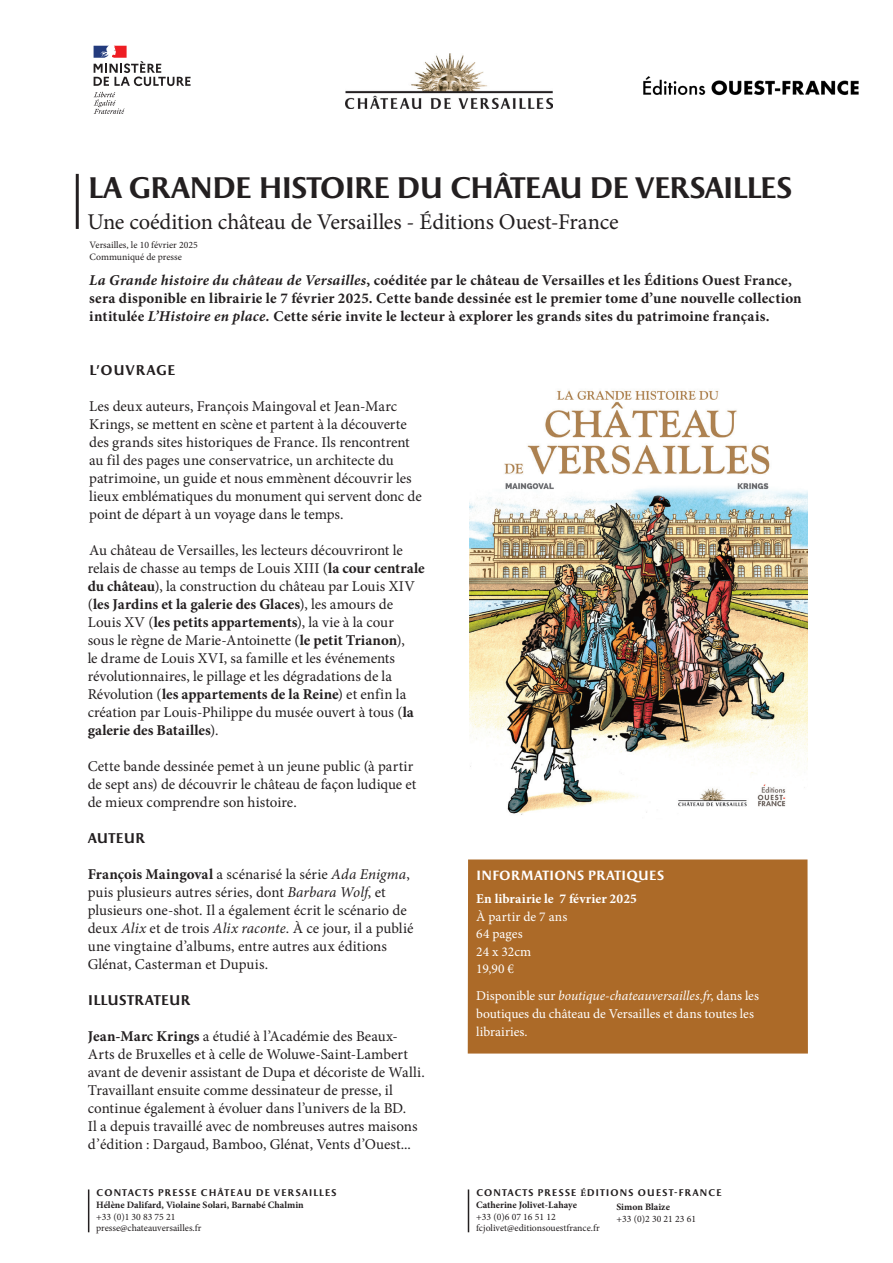
<style>
.page{position:relative;width:893px;height:1263px;background:#fff}
.page>*{position:absolute;margin:0;border:0;box-sizing:border-box;transform-origin:0 0}
.Titre_de_partie{font:700 30px "Apollon";letter-spacing:-.065em;color:#231f20}
.Infos_titres{font:22.5px "Minion Pro";letter-spacing:-.005em;color:#231f20}
.Texte_courant{font:15px/18px "Minion Pro";color:#231f20}
.Titre_partie{font:15px/18px "Minion Pro";color:#231f20}
.Chapô{font:700 15px/18px "Minion Pro";letter-spacing:.015em;color:#231f20}
.Titre_partie-2{font:700 14.25px "Apollon";letter-spacing:-.005em;color:#231f20}
.Titre_partie-3{font:700 14.25px "Apollon";letter-spacing:.015em;color:#231f20}
.Titre_partie-4{font:13.5px/18px "Minion Pro";color:#fff}
.Titre_partie-5{font:700 13.5px "Minion Pro";letter-spacing:.01em;color:#fff}
.Titre_partie-6{font:700 13.5px "Apollon";letter-spacing:-.025em;color:#fff}
.Titre_partie-7{font:13.5px "Minion Pro";letter-spacing:.02em;color:#fff}
.Légende{font:9.75px/11.7px "Minion Pro";color:#231f20}
.Catégorie{font:700 9.75px "Apollon";letter-spacing:.07em;color:#231f20}
.Catégorie-2{font:700 9.75px "Minion Pro";color:#231f20}
.s1{font-style:italic}
.s2{font-weight:700}
.s3{font-family:"Minion Pro"}
</style>
<div class="page">
<hr style="left:76px;top:174px;width:3px;height:55px;background:#231f20">
<hr style="left:88px;top:1189px;width:1px;height:43px;background:#231f20">
<div style="left:468px;top:859px;width:340px;height:194px;background:#ac6a28"></div>
<svg style="left:94px;top:92px;width:31px;height:22px"></svg>
<svg style="left:94px;top:46px;width:97px;height:40px"></svg>
<img style="left:345px;top:54px;width:207px;height:54px">
<img style="left:469px;top:390px;width:339px;height:425px">
<img style="left:643px;top:76px;width:216px;height:20px">
<hr style="left:468px;top:1189px;width:1px;height:43px;background:#231f20">
<p class="Titre_de_partie" style="left:87px;top:171px;width:707px">LA GRANDE HISTOIRE DU CHÂTEAU DE VERSAILLES</p>
<p class="Infos_titres" style="left:87px;top:207px;width:533px">Une coédition château de Versailles - Éditions Ouest-France</p>
<p class="Légende" style="left:90px;top:239px;width:110px">Versailles, le 10 février 2025</p>
<p class="Légende" style="left:90px;top:251px;width:94px">Communiqué de presse</p>
<p class="Chapô" style="left:89px;top:271px;width:714px"><span class="s1">La Grande histoire du château de Versailles</span>, coéditée par le château de Versailles et les Éditions Ouest France, sera disponible en librairie le 7 février 2025. Cette bande dessinée est le premier tome d’une nouvelle collection intitulée <span class="s1">L’Histoire en place.</span> Cette série invite le lecteur à explorer les grands sites du patrimoine français.</p>
<p class="Titre_partie-3" style="left:89px;top:362px;width:88px">L'OUVRAGE</p>
<p class="Texte_courant" style="left:89px;top:397px;width:334px">Les deux auteurs, François Maingoval et Jean-Marc Krings, se mettent en scène et partent à la découverte des grands sites historiques de France. Ils rencontrent au fil des pages une conservatrice, un architecte du patrimoine, un guide et nous emmènent découvrir les lieux emblématiques du monument qui servent donc de point de départ à un voyage dans le temps.</p>
<p class="Texte_courant" style="left:88px;top:541px;width:338px">Au château de Versailles, les lecteurs découvriront le relais de chasse au temps de Louis XIII (<span class="s2">la cour centrale du château</span>), la construction du château par Louis XIV (<span class="s2">les Jardins et la galerie des Glaces</span>), les amours de Louis XV (<span class="s2">les petits appartements</span>), la vie à la cour<br>sous le règne de Marie-Antoinette (<span class="s2">le petit Trianon</span>),<br>le drame de Louis XVI, sa famille et les événements révolutionnaires, le pillage et les dégradations de la Révolution (<span class="s2">les appartements de la Reine</span>) et enfin la création par Louis-Philippe du musée ouvert à tous (<span class="s2">la galerie des Batailles</span>).</p>
<p class="Texte_courant" style="left:88px;top:757px;width:330px">Cette bande dessinée pemet à un jeune public (à partir de sept ans) de découvrir le château de façon ludique et de mieux comprendre son histoire.</p>
<p class="Titre_partie-2" style="left:88px;top:830px;width:59px">AUTEUR</p>
<p class="Texte_courant" style="left:88px;top:865px;width:327px"><span class="s2">François Maingoval</span> a scénarisé la série <span class="s1">Ada Enigma</span>, puis plusieurs autres séries, dont <span class="s1">Barbara Wolf</span>, et plusieurs one-shot. Il a également écrit le scénario de deux <span class="s1">Alix</span> et de trois <span class="s1">Alix raconte</span>. À ce jour, il a publié une vingtaine d’albums, entre autres aux éditions Glénat, Casterman et Dupuis.</p>
<p class="Titre_partie-2" style="left:88px;top:992px;width:104px">ILLUSTRATEUR</p>
<p class="Titre_partie" style="left:88px;top:1027px;width:338px"><span class="s2">Jean-Marc Krings</span> a étudié à l’Académie des Beaux-Arts de Bruxelles et à celle de Woluwe-Saint-Lambert avant de devenir assistant de Dupa et décoriste de Walli.<br>Travaillant ensuite comme dessinateur de presse, il continue également à évoluer dans l’univers de la BD.<br>Il a depuis travaillé avec de nombreuses autres maisons d’édition : Dargaud, Bamboo, Glénat, Vents d’Ouest...</p>
<p class="Catégorie" style="left:96px;top:1187px;width:242px">CONTACTS PRESSE CHÂTEAU DE VERSAILLES</p>
<p class="Catégorie-2" style="left:96px;top:1198px;width:209px">Hélène Dalifard, Violaine Solari, Barnabé Chalmin</p>
<p class="Légende" style="left:96px;top:1211px;width:107px">+33 (0)1 30 83 75 21 presse@chateauversailles.fr</p>
<p class="Titre_partie-6" style="left:476px;top:868px;width:190px">INFORMATIONS PRATIQUES</p>
<p class="Titre_partie-5" style="left:476px;top:889px;width:162px">En librairie le 7 février 2025</p>
<p class="Titre_partie-7" style="left:476px;top:907px;width:93px">À partir de 7 ans</p>
<p class="Titre_partie-4" style="left:476px;top:925px;width:48px">64 pages</p>
<p class="Titre_partie-4" style="left:476px;top:943px;width:56px">24 x 32cm</p>
<p class="Titre_partie-4" style="left:476px;top:960px;width:39px">19,90 €</p>
<p class="Titre_partie-4" style="left:476px;top:987px;width:284px">Disponible sur <span class="s1">boutique-chateauversailles.fr</span>, dans les boutiques du château de Versailles et dans toutes les librairies.</p>
<p class="Catégorie" style="left:476px;top:1187px;width:247px">CONTACTS PRESSE <span class="s3">É</span>DITIONS OUEST-FRANCE</p>
<p class="Catégorie-2" style="left:476px;top:1198px;width:102px">Catherine Jolivet-Lahaye</p>
<p class="Légende" style="left:476px;top:1211px;width:125px">+33 (0)6 07 16 51 12 fcjolivet@editionsouestfrance.fr</p>
<p class="Légende" style="left:616px;top:1201px;width:81px"><span class="s2">Simon Blaize<br></span>+33 (0)2 30 21 23 61</p>
</div>
